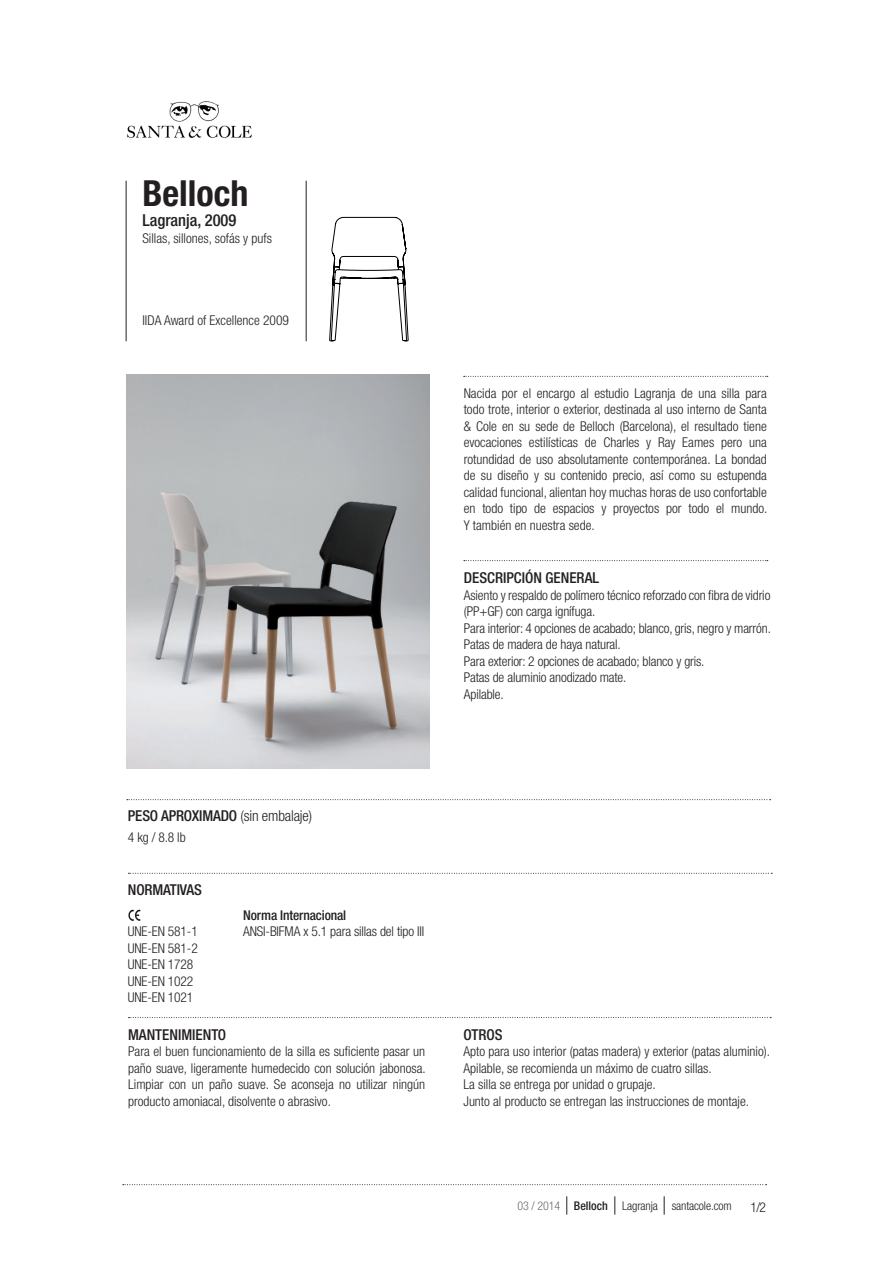
<style>
.page{position:relative;width:893px;height:1263px;background:#fff}
.page>*{position:absolute;margin:0;border:0;box-sizing:border-box;transform-origin:0 0}
.t1{font:700 condensed 36px "Helvetica Neue LT Std";color:#231f20}
.t2{font:500 condensed 16.5px "Helvetica Neue LT Std";color:#231f20}
.t3{font:500 condensed 15px "Helvetica Neue LT Std";color:#231f20}
.t4{font:300 condensed 13.5px/16.5px "Helvetica Neue LT Std";color:#231f20;text-align:justify}
.t5{font:500 condensed 13.5px "Helvetica Neue LT Std";letter-spacing:-.01em;color:#231f20}
.t6{font:300 condensed 12px "Helvetica Neue LT Std";letter-spacing:-.01em;color:#231f20}
.s1{font-weight:300}
.s2{color:#6c6d70}
.s3{font-weight:500}
</style>
<div class="page">
<hr style="left:306px;top:181px;width:1px;height:160px;background:#231f20">
<hr style="left:126px;top:181px;width:1px;height:160px;background:#231f20">
<svg style="left:464px;top:376px;width:304px;height:1px"></svg>
<svg style="left:464px;top:560px;width:304px;height:1px"></svg>
<img style="left:127px;top:101px;width:125px;height:37px">
<svg style="left:123px;top:1184px;width:644px;height:1px"></svg>
<svg style="left:664px;top:1196px;width:1px;height:18px"></svg>
<svg style="left:614px;top:1196px;width:1px;height:18px"></svg>
<svg style="left:566px;top:1196px;width:1px;height:18px"></svg>
<img style="left:126px;top:374px;width:303px;height:395px">
<svg style="left:329px;top:217px;width:79px;height:124px"></svg>
<svg style="left:127px;top:799px;width:644px;height:1px"></svg>
<svg style="left:128px;top:873px;width:644px;height:1px"></svg>
<img style="left:128px;top:910px;width:13px;height:11px">
<svg style="left:128px;top:1017px;width:643px;height:1px"></svg>
<p class="t1" style="left:142px;top:172px;width:107px">Belloch</p>
<p class="t2" style="left:142px;top:211px;width:95px">Lagranja, 2009</p>
<p class="t4" style="left:142px;top:230px;width:131px">Sillas, sillones, sofás y pufs</p>
<p class="t4" style="left:142px;top:312px;width:148px">IIDA Award of Excellence 2009</p>
<p class="t4" style="left:464px;top:385px;width:305px">Nacida por el encargo al estudio Lagranja de una silla para todo trote, interior o exterior, destinada al uso interno de Santa &amp; Cole en su sede de Belloch (Barcelona), el resultado tiene evocaciones estilísticas de Charles y Ray Eames pero una rotundidad de uso absolutamente contemporánea. La bondad de su diseño y su contenido precio, así como su estupenda calidad funcional, alientan hoy muchas horas de uso confortable en todo tipo de espacios y proyectos por todo el mundo.<br>Y también en nuestra sede.</p>
<p class="t3" style="left:464px;top:569px;width:137px">DESCRIPCIÓN GENERAL</p>
<p class="t4" style="left:464px;top:586px;width:308px">Asiento y respaldo de polímero técnico reforzado con fibra de vidrio (PP+GF) con carga ignífuga.</p>
<p class="t4" style="left:464px;top:619px;width:309px">Para interior: 4 opciones de acabado; blanco, gris, negro y marrón.</p>
<p class="t4" style="left:464px;top:636px;width:158px">Patas de madera de haya natural.</p>
<p class="t4" style="left:464px;top:652px;width:242px">Para exterior: 2 opciones de acabado; blanco y gris.</p>
<p class="t4" style="left:464px;top:669px;width:164px">Patas de aluminio anodizado mate.</p>
<p class="t4" style="left:464px;top:685px;width:41px">Apilable.</p>
<p class="t3" style="left:128px;top:807px;width:186px">PESO APROXIMADO <span class="s1">(sin embalaje)</span></p>
<p class="t4" style="left:128px;top:828px;width:59px">4 kg / 8.8 lb</p>
<p class="t3" style="left:128px;top:881px;width:75px">NORMATIVAS</p>
<p class="t4" style="left:128px;top:923px;width:71px">UNE-EN 581-1</p>
<p class="t4" style="left:128px;top:939px;width:71px">UNE-EN 581-2</p>
<p class="t4" style="left:128px;top:956px;width:67px">UNE-EN 1728</p>
<p class="t4" style="left:128px;top:972px;width:67px">UNE-EN 1022</p>
<p class="t4" style="left:128px;top:989px;width:67px">UNE-EN 1021</p>
<p class="t5" style="left:243px;top:907px;width:105px">Norma Internacional</p>
<p class="t4" style="left:243px;top:923px;width:183px">ANSI-BIFMA x 5.1 para sillas del tipo III</p>
<p class="t3" style="left:128px;top:1025px;width:100px">MANTENIMIENTO</p>
<p class="t4" style="left:128px;top:1043px;width:299px">Para el buen funcionamiento de la silla es suficiente pasar un paño suave, ligeramente humedecido con solución jabonosa.<br>Limpiar con un paño suave. Se aconseja no utilizar ningún producto amoniacal, disolvente o abrasivo.</p>
<p class="t3" style="left:463px;top:1025px;width:41px">OTROS</p>
<p class="t4" style="left:463px;top:1043px;width:308px">Apto para uso interior (patas madera) y exterior (patas aluminio).</p>
<p class="t4" style="left:463px;top:1060px;width:250px">Apilable, se recomienda un máximo de cuatro sillas.</p>
<p class="t4" style="left:463px;top:1076px;width:194px">La silla se entrega por unidad o grupaje.</p>
<p class="t4" style="left:463px;top:1093px;width:287px">Junto al producto se entregan las instrucciones de montaje.</p>
<p class="t6" style="left:517px;top:1199px;width:216px"><span class="s2">03 / 2014</span> <span class="s3">Belloch</span> Lagranja santacole.com</p>
<p class="t4" style="left:750px;top:1198px;width:17px">1/2</p>
</div>
